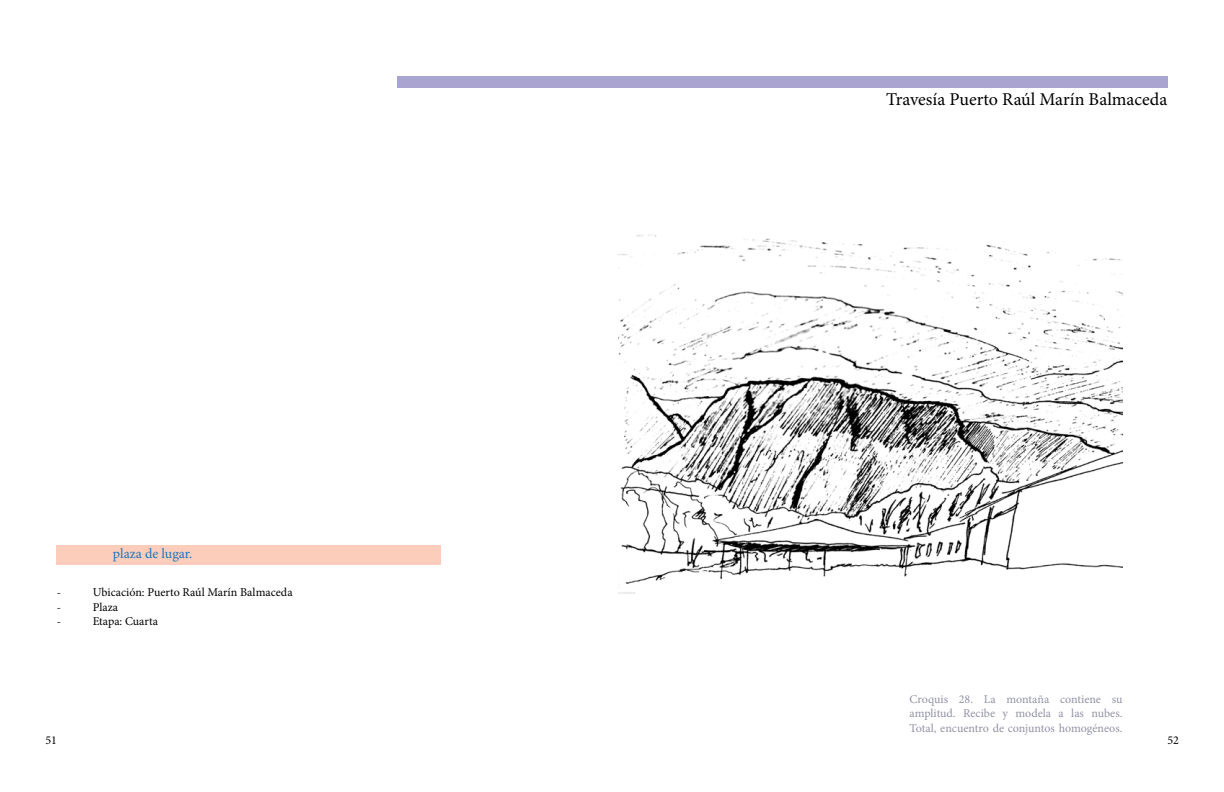
<style>
.page{position:relative;width:1224px;height:792px;background:#fff}
.page>*{position:absolute;margin:0;border:0;box-sizing:border-box;transform-origin:0 0}
.t1{font:18px "Minion Pro";color:#000}
.t2{font:14px "Minion Pro";color:#1c75bc}
.t3{font:12px/14.4px "Minion Pro";color:#9292a7;text-align:justify}
.t4{font:12px "Minion Pro";color:#000}
</style>
<div class="page">
<img style="left:618px;top:235px;width:505px;height:359px">
<div style="left:397px;top:76px;width:770px;height:12px;background:#aaa4d1"></div>
<div style="left:57px;top:545px;width:384px;height:20px;background:#fccdbb"></div>
<p class="t2" style="left:113px;top:544px;width:81px">plaza de lugar.</p>
<p class="t4" style="left:57px;top:584px;width:6px">-</p>
<p class="t4" style="left:93px;top:584px;width:201px">Ubicación: Puerto Raúl Marín Balmaceda</p>
<p class="t4" style="left:57px;top:599px;width:6px">-</p>
<p class="t4" style="left:93px;top:599px;width:27px">Plaza</p>
<p class="t4" style="left:57px;top:613px;width:6px">-</p>
<p class="t4" style="left:93px;top:613px;width:67px">Etapa: Cuarta</p>
<h1 class="t1" style="left:886px;top:87px;width:283px">Travesía Puerto Raúl Marín Balmaceda</h1>
<p class="t3" style="left:910px;top:692px;width:214px">Croquis 28. La montaña contiene su amplitud. Recibe y modela a las nubes.<br>Total, encuentro de conjuntos homogéneos.</p>
<p class="t4" style="left:45px;top:732px;width:13px">51</p>
<p class="t4" style="left:1168px;top:732px;width:13px">52</p>
</div>
